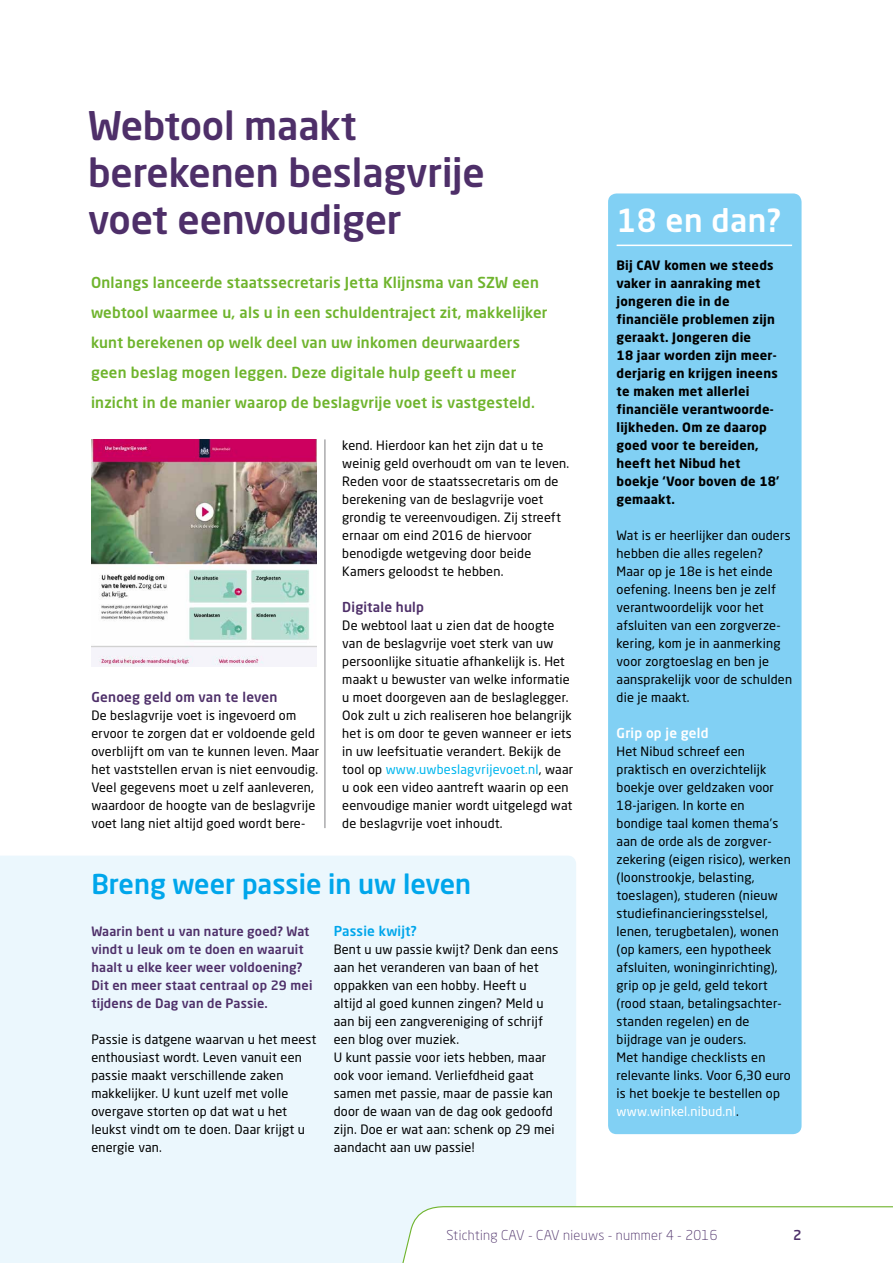
<style>
.page{position:relative;width:893px;height:1263px;background:#fff}
.page>*{position:absolute;margin:0;border:0;box-sizing:border-box;transform-origin:0 0}
.t1{font:500 39px/46.8px "Neo Sans Std";letter-spacing:-.005em;color:#4e2f69}
.t2{font:500 31.5px "Neo Sans Std";letter-spacing:.015em;color:#fff}
.t3{font:500 27px "Neo Sans Std";color:#00a6eb}
.t4{font:500 15px/30px "Neo Sans Std";letter-spacing:.015em;color:#6fb42d}
.t5{font:300 13.5px "Neo Sans Std";letter-spacing:.02em;color:#4d3069}
.t6{font:500 13.5px "Neo Sans Std";letter-spacing:.015em;color:#4e2f69}
.t7{font:500 13.5px "Neo Sans Std";letter-spacing:.015em;color:#fff}
.t8{font:500 13.5px "Neo Sans Std";letter-spacing:.015em;color:#00a6eb}
.t9{font:500 13.5px "Neo Sans Std";color:#4d3069}
.t10{font:12.75px/18px "Neo Sans Std";letter-spacing:.015em;color:#000}
.t11{font:700 12.75px/18px "Neo Sans Std";letter-spacing:.015em;color:#000}
.t12{font:500 12.75px/18px "Neo Sans Std";letter-spacing:.015em;color:#4e2f69}
.s1{color:#00b6ee}
.s2{color:#fff}
</style>
<div class="page">
<div style="left:0;top:856px;width:576px;height:407px;background:#ebf7fd"></div>
<hr style="left:325px;top:439px;width:1px;height:389px;background:#818084">
<img style="left:92px;top:439px;width:225px;height:227px">
<div style="left:608px;top:193px;width:193px;height:941px;background:#81d0f4;border-radius:9px"></div>
<hr style="left:617px;top:245px;width:175px;height:1px;background:#fff">
<svg style="left:399px;top:1205px;width:494px;height:58px"></svg>
<h1 class="t1" style="left:88px;top:102px;width:398px">Webtool maakt berekenen beslagvrije voet eenvoudiger</h1>
<p class="t4" style="left:91px;top:267px;width:458px">Onlangs lanceerde staatssecretaris Jetta Klijnsma van SZW een webtool waarmee u, als u in een schuldentraject zit, makkelijker kunt berekenen op welk deel van uw inkomen deurwaarders geen beslag mogen leggen. Deze digitale hulp geeft u meer inzicht in de manier waarop de beslagvrije voet is vastgesteld.</p>
<p class="t6" style="left:91px;top:689px;width:187px">Genoeg geld om van te leven</p>
<p class="t10" style="left:91px;top:706px;width:229px">De beslagvrije voet is ingevoerd om ervoor te zorgen dat er voldoende geld overblijft om van te kunnen leven. Maar het vaststellen ervan is niet eenvoudig.<br>Veel gegevens moet u zelf aanleveren, waardoor de hoogte van de beslagvrije voet lang niet altijd goed wordt bere-</p>
<p class="t10" style="left:342px;top:436px;width:229px">kend. Hierdoor kan het zijn dat u te weinig geld overhoudt om van te leven.<br>Reden voor de staatssecretaris om de berekening van de beslagvrije voet grondig te vereenvoudigen. Zij streeft ernaar om eind 2016 de hiervoor benodigde wetgeving door beide Kamers geloodst te hebben.</p>
<p class="t6" style="left:342px;top:599px;width:83px">Digitale hulp</p>
<p class="t10" style="left:342px;top:616px;width:232px">De webtool laat u zien dat de hoogte van de beslagvrije voet sterk van uw persoonlijke situatie afhankelijk is. Het maakt u bewuster van welke informatie u moet doorgeven aan de beslaglegger.<br>Ook zult u zich realiseren hoe belangrijk het is om door te geven wanneer er iets in uw leefsituatie verandert. Bekijk de tool op <span class="s1">www.uwbeslagvrijevoet.nl</span>, waar u ook een video aantreft waarin op een eenvoudige manier wordt uitgelegd wat de beslagvrije voet inhoudt.</p>
<h3 class="t3" style="left:91px;top:867px;width:381px">Breng weer passie in uw leven</h3>
<p class="t12" style="left:91px;top:922px;width:222px">Waarin bent u van nature goed? Wat vindt u leuk om te doen en waaruit haalt u elke keer weer voldoening?<br>Dit en meer staat centraal op 29 mei tijdens de Dag van de Passie.</p>
<p class="t10" style="left:91px;top:1030px;width:227px">Passie is datgene waarvan u het meest enthousiast wordt. Leven vanuit een passie maakt verschillende zaken makkelijker. U kunt uzelf met volle overgave storten op dat wat u het leukst vindt om te doen. Daar krijgt u energie van.</p>
<p class="t8" style="left:334px;top:923px;width:84px">Passie kwijt?</p>
<p class="t10" style="left:334px;top:940px;width:226px">Bent u uw passie kwijt? Denk dan eens aan het veranderen van baan of het oppakken van een hobby. Heeft u altijd al goed kunnen zingen? Meld u aan bij een zangvereniging of schrijf een blog over muziek.<br>U kunt passie voor iets hebben, maar ook voor iemand. Verliefdheid gaat samen met passie, maar de passie kan door de waan van de dag ook gedoofd zijn. Doe er wat aan: schenk op 29 mei aandacht aan uw passie!</p>
<h2 class="t2" style="left:617px;top:200px;width:166px">18 en dan?</h2>
<p class="t11" style="left:617px;top:256px;width:164px">Bij CAV komen we steeds vaker in aanraking met jongeren die in de financiële problemen zijn geraakt. Jongeren die<br>18 jaar worden zijn meer&shy;derjarig en krijgen ineens te maken met allerlei financiële verantwoorde&shy;lijkheden. Om ze daarop goed voor te bereiden, heeft het Nibud het boekje ‘Voor boven de 18’ gemaakt.</p>
<p class="t10" style="left:617px;top:526px;width:177px">Wat is er heerlijker dan ouders hebben die alles regelen?<br>Maar op je 18e is het einde oefening. Ineens ben je zelf verantwoordelijk voor het afsluiten van een zorgverze&shy;kering, kom je in aanmerking voor zorgtoeslag en ben je aansprakelijk voor de schulden die je maakt.</p>
<p class="t7" style="left:617px;top:725px;width:94px">Grip op je geld</p>
<p class="t10" style="left:617px;top:742px;width:176px">Het Nibud schreef een praktisch en overzichtelijk boekje over geldzaken voor<br>18-jarigen. In korte en bondige taal komen thema’s aan de orde als de zorgver&shy;zekering (eigen risico), werken (loonstrookje, belasting, toeslagen), studeren (nieuw studiefinancieringsstelsel, lenen, terugbetalen), wonen (op kamers, een hypotheek afsluiten, woninginrichting), grip op je geld, geld tekort (rood staan, betalingsachter&shy;standen regelen) en de bijdrage van je ouders.<br>Met handige checklists en relevante links. Voor 6,30 euro is het boekje te bestellen op <span class="s2">www.winkel.nibud.nl</span>.</p>
<p class="t5" style="left:446px;top:1227px;width:272px">Stichting CAV - CAV nieuws - nummer 4 - 2016</p>
<p class="t9" style="left:793px;top:1226px;width:10px">2</p>
</div>
